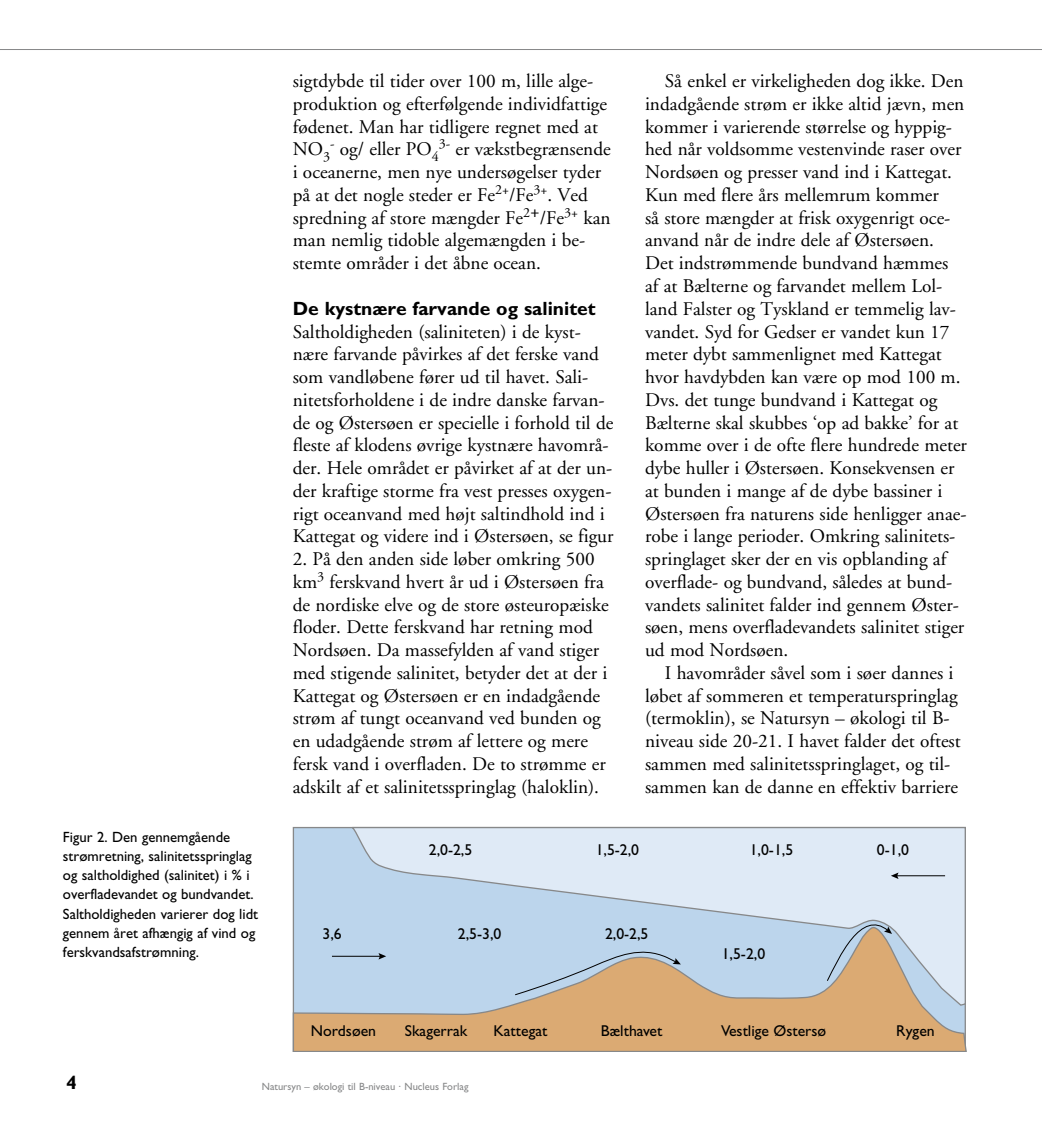
<style>
.page{position:relative;width:1042px;height:1141px;background:#fff}
.page>*{position:absolute;margin:0;border:0;box-sizing:border-box;transform-origin:0 0}
.t1{font:19.25px/22.8px "Adobe Garamond";color:#000}
.t2{font:700 19.25px "Gill Sans";color:#000}
.t3{font:15.75px "Gill Sans";color:#000}
.t4{font:14.88px/19.2px "Gill Sans";color:#000}
.t5{font:10.5px "Gill Sans";color:#878889}
</style>
<div class="page">
<hr style="left:0;top:49px;width:1042px;height:1px;background:#878889">
<div style="left:293px;top:828px;width:672px;height:223px;background:#bcd5ec"></div>
<svg style="left:351px;top:827px;width:615px;height:96px"></svg>
<svg style="left:293px;top:923px;width:673px;height:129px"></svg>
<hr style="left:332px;top:956px;width:49px;height:1px;background:#000">
<svg style="left:378px;top:953px;width:8px;height:6px"></svg>
<hr style="left:896px;top:875px;width:49px;height:1px;background:#000">
<svg style="left:891px;top:872px;width:7px;height:7px"></svg>
<svg style="left:826px;top:908px;width:66px;height:74px"></svg>
<svg style="left:514px;top:946px;width:167px;height:50px"></svg>
<p class="t4" style="left:63px;top:827px;width:197px">Figur 2. Den gennemgående strømretning, salinitetsspringlag og saltholdighed (salinitet) i % i overfladevandet og bundvandet.<br>Saltholdigheden varierer dog lidt gennem året afhængig af vind og ferskvandsafstrømning.</p>
<p class="t1" style="left:293px;top:70px;width:320px">sigtdybde til tider over 100 m, lille alge&shy;produktion og efterfølgende individfattige fødenet. Man har tidligere regnet med at NO<sub>3</sub><sup>-</sup> og/ eller PO<sub>4</sub><sup>3-</sup> er vækstbegrænsende i oceanerne, men nye undersøgelser tyder på at det nogle steder er Fe<sup>2+</sup>/Fe<sup>3+</sup>. Ved spredning af store mængder Fe<sup>2</sup>+/Fe<sup>3+</sup> kan man nemlig tidoble algemængden i be&shy;stemte områder i det åbne ocean.</p>
<p class="t2" style="left:293px;top:297px;width:304px">De kystnære farvande og salinitet</p>
<p class="t1" style="left:293px;top:321px;width:322px">Saltholdigheden (saliniteten) i de kyst&shy;nære farvande påvirkes af det ferske vand som vand-løbene fører ud til havet. Sali&shy;nitetsforholdene i de indre danske farvan&shy;de og Østersøen er specielle i forhold til de fleste af klodens øvrige kystnære havområ&shy;der. Hele området er påvirket af at der un&shy;der kraftige storme fra vest presses oxygen&shy;rigt oceanvand med højt saltindhold ind i Kattegat og videre ind i Østersøen, se figur</p>
<p class="t1" style="left:293px;top:548px;width:317px">2. På den anden side løber omkring 500 km<sup>3</sup> ferskvand hvert år ud i Øster-søen fra de nordiske elve og de store østeuro-pæiske floder. Dette ferskvand har retning mod Nord-søen. Da massefylden af vand stiger med stigende salinitet, betyder det at der i Kattegat og Østersøen er en indadgående strøm af tungt ocean-vand ved bunden og en udadgående strøm af lettere og mere fersk vand i overfladen. De to strømme er ad-skilt af et salinitetsspringlag (haloklin).</p>
<p class="t1" style="left:645px;top:70px;width:323px;text-indent:20px">Så enkel er virkeligheden dog ikke. Den indadgående strøm er ikke altid jævn, men kommer i varierende størrelse og hyppig&shy;hed når voldsomme vestenvinde raser over Nordsøen og presser vand ind i Kattegat.<br>Kun med flere års mellemrum kommer<br>så store mængder at frisk oxygenrigt oce&shy;anvand når de indre dele af Østersøen.<br>Det indstrømmende bund-vand hæmmes<br>af at Bælterne og farvandet mel-lem Lol&shy;land Falster og Tyskland er temmelig lav&shy;vandet. Syd for Gedser er vandet kun 17 meter dybt sammenlignet med Kattegat hvor havdybden kan være op mod 100 m.<br>Dvs. det tunge bund-vand i Kattegat og Bælterne skal skubbes ‘op ad bakke’ for at komme over i de ofte flere hund-rede meter dybe huller i Østersøen. Konsekvensen er at bunden i mange af de dybe bassiner i Østersøen fra naturens side henligger anae&shy;robe i lange perioder. Omkring salinitets&shy;springlaget sker der en vis opblanding af overflade- og bundvand, således at bund&shy;vandets salinitet falder ind gen-nem Øster&shy;søen, mens overfladevandets salinitet stiger ud mod Nordsøen.</p>
<p class="t1" style="left:645px;top:662px;width:317px;text-indent:20px">I havområder såvel som i søer dannes i løbet af sommeren et tempe-raturspringlag (termoklin), se Natursyn – økologi til B&shy;niveau side 20-21. I havet falder det oftest sammen med salinitetsspringlaget, og til&shy;sammen kan de danne en effektiv barriere</p>
<p class="t3" style="left:429px;top:840px;width:45px">2,0-2,5</p>
<p class="t3" style="left:596px;top:840px;width:45px">1,5-2,0</p>
<p class="t3" style="left:750px;top:840px;width:45px">1,0-1,5</p>
<p class="t3" style="left:877px;top:840px;width:34px">0-1,0</p>
<p class="t3" style="left:323px;top:924px;width:21px">3,6</p>
<p class="t3" style="left:458px;top:924px;width:45px">2,5-3,0</p>
<p class="t3" style="left:605px;top:924px;width:45px">2,0-2,5</p>
<p class="t3" style="left:722px;top:944px;width:45px">1,5-2,0</p>
<p class="t3" style="left:311px;top:1022px;width:67px">Nordsøen</p>
<p class="t3" style="left:405px;top:1022px;width:64px">Skagerrak</p>
<p class="t3" style="left:493px;top:1022px;width:55px">Kattegat</p>
<p class="t3" style="left:601px;top:1022px;width:63px">Bælthavet</p>
<p class="t3" style="left:721px;top:1022px;width:107px">Vestlige Østersø</p>
<p class="t3" style="left:896px;top:1022px;width:40px">Rygen</p>
<p class="t5" style="left:262px;top:1080px;width:208px">Natursyn – økologi til B-niveau · Nucleus Forlag</p>
</div>
